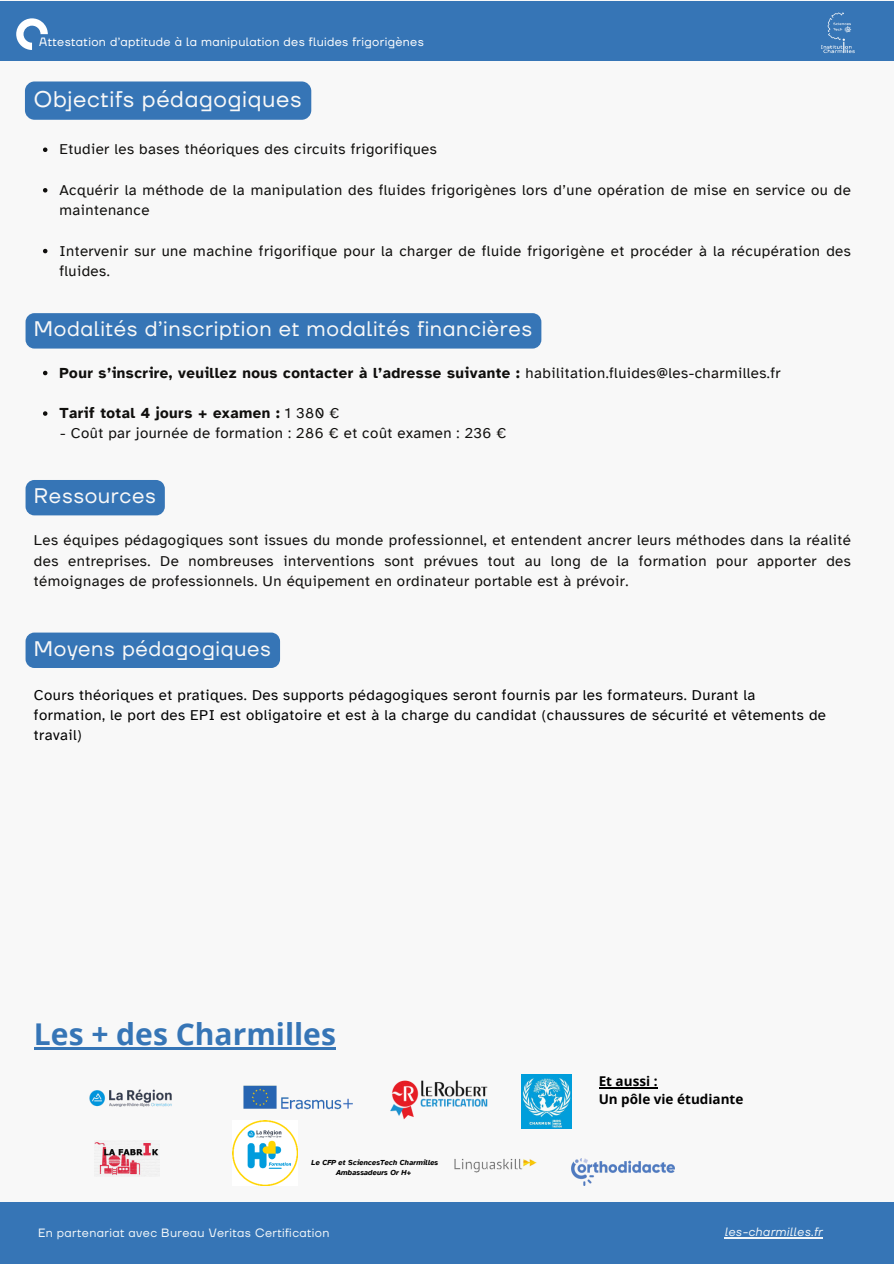
<style>
.page{position:relative;width:894px;height:1264px;background:#fff}
.page>*{position:absolute;margin:0;border:0;box-sizing:border-box;transform-origin:0 0}
.t1{font:700 30px "Open Sans";color:#3675b6}
.t2{font:22.5px "TT Firs Neue";letter-spacing:.03em;color:#f8f8f8}
.t3{font:21px "TT Firs Neue";letter-spacing:.03em;color:#f8f8f8}
.t4{font:15px/20.2px "Atkinson Hyperlegible";letter-spacing:.03em;color:#100f0d}
.t5{font:15px/20.2px "Atkinson Hyperlegible";letter-spacing:.03em;color:#000}
.t6{font:700 15px "Atkinson Hyperlegible";letter-spacing:.03em;color:#100f0d}
.t7{font:700 13.5px/18px "Open Sans";color:#000}
.t8{font:12px "TT Firs Neue";letter-spacing:.03em;color:#fff}
.t9{font:12px "TT Firs Neue";letter-spacing:.03em;color:#f1f6f9}
.t10{font:italic 12px "TT Firs Neue";letter-spacing:.03em;color:#f1f6f9}
.t11{font:italic 700 7.5px/10.1px "Atkinson Hyperlegible";color:#000;text-align:center}
.s1{font-weight:400}
</style>
<div class="page">
<div style="left:0;top:0;width:893px;height:1263px;background:#f8f8f8"></div>
<div style="left:0;top:1px;width:893px;height:59px;background:#3675b6"></div>
<div style="left:25px;top:81px;width:286px;height:39px;background:#3675b6;border-radius:10px"></div>
<svg style="left:43px;top:147px;width:4px;height:5px"></svg>
<svg style="left:43px;top:188px;width:4px;height:4px"></svg>
<svg style="left:43px;top:249px;width:4px;height:4px"></svg>
<div style="left:0;top:1202px;width:893px;height:61px;background:#3675b6"></div>
<hr style="left:724px;top:1237px;width:98px;height:1px;background:#f1f6f9">
<svg style="left:16px;top:18px;width:32px;height:32px"></svg>
<div style="left:26px;top:313px;width:515px;height:35px;background:#3675b6"></div>
<img style="left:821px;top:12px;width:34px;height:42px">
<svg style="left:43px;top:371px;width:4px;height:4px"></svg>
<svg style="left:43px;top:411px;width:4px;height:5px"></svg>
<hr style="left:34px;top:1047px;width:302px;height:2px;background:#3675b6">
<img style="left:94px;top:1140px;width:65px;height:36px">
<img style="left:243px;top:1085px;width:110px;height:25px">
<img style="left:390px;top:1080px;width:98px;height:39px">
<img style="left:454px;top:1158px;width:83px;height:15px">
<img style="left:89px;top:1089px;width:83px;height:18px">
<img style="left:571px;top:1158px;width:103px;height:27px">
<img style="left:521px;top:1074px;width:50px;height:54px">
<img style="left:232px;top:1120px;width:66px;height:65px">
<hr style="left:598px;top:1087px;width:59px;height:1px;background:#000">
<div style="left:26px;top:480px;width:139px;height:35px;background:#3675b6"></div>
<div style="left:26px;top:632px;width:254px;height:36px;background:#3675b6"></div>
<p class="t8" style="left:39px;top:33px;width:386px">Attestation d’aptitude à la manipulation des fluides frigorigènes</p>
<h2 class="t2" style="left:34px;top:84px;width:269px">Objectifs pédagogiques</h2>
<p class="t4" style="left:59px;top:139px;width:378px">Etudier les bases théoriques des circuits frigorifiques</p>
<p class="t4" style="left:59px;top:180px;width:792px">Acquérir la méthode de la manipulation des fluides frigorigènes lors d’une opération de mise en service ou de maintenance</p>
<p class="t4" style="left:59px;top:241px;width:792px">Intervenir sur une machine frigorifique pour la charger de fluide frigorigène et procéder à la récupération des fluides.</p>
<h3 class="t3" style="left:34px;top:315px;width:499px">Modalités d’inscription et modalités financières</h3>
<p class="t6" style="left:59px;top:363px;width:722px">Pour s’inscrire, veuillez nous contacter à l’adresse suivante : <span class="s1">habilitation.fluides@les-charmilles.fr</span></p>
<p class="t6" style="left:59px;top:404px;width:281px">Tarif total 4 jours + examen : <span class="s1">1 380 €</span></p>
<p class="t4" style="left:60px;top:423px;width:448px">- Coût par journée de formation : 286 € et coût examen : 236 €</p>
<h3 class="t3" style="left:34px;top:481px;width:123px">Ressources</h3>
<p class="t4" style="left:34px;top:530px;width:818px;text-align:justify">Les équipes pédagogiques sont issues du monde professionnel, et entendent ancrer leurs méthodes dans la réalité des entreprises. De nombreuses interventions sont prévues tout au long de la formation pour apporter des témoignages de professionnels. Un équipement en ordinateur portable est à prévoir.</p>
<h3 class="t3" style="left:34px;top:634px;width:238px">Moyens pédagogiques</h3>
<p class="t5" style="left:34px;top:685px;width:793px">Cours théoriques et pratiques. Des supports pédagogiques seront fournis par les formateurs. Durant la formation, le port des EPI est obligatoire et est à la charge du candidat (chaussures de sécurité et vêtements de travail)</p>
<h1 class="t1" style="left:34px;top:1013px;width:303px">Les + des Charmilles</h1>
<p class="t11" style="left:311px;top:1156px;width:128px">Le CFP et SciencesTech Charmilles<br>Ambassadeurs Or H+</p>
<p class="t9" style="left:38px;top:1224px;width:293px">En partenariat avec Bureau Veritas Certification</p>
<p class="t7" style="left:598px;top:1071px;width:146px">Et aussi :<br>Un pôle vie étudiante</p>
<p class="t10" style="left:724px;top:1223px;width:99px">les-charmilles.fr</p>
</div>
